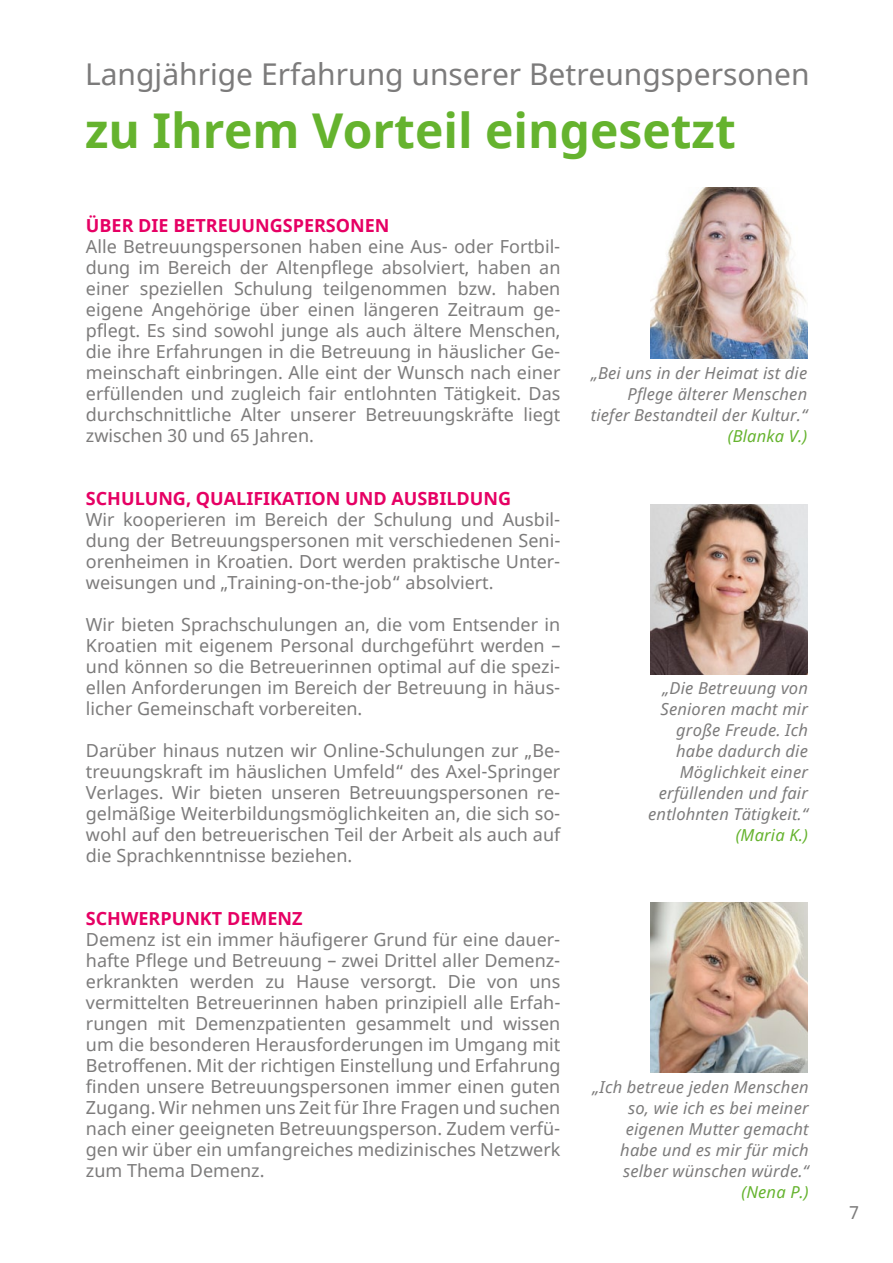
<style>
.page{position:relative;width:893px;height:1263px;background:#fff}
.page>*{position:absolute;margin:0;border:0;box-sizing:border-box;transform-origin:0 0}
.t1{font:700 48px "Noto Sans";color:#65b32e}
.t2{font:30px "Noto Sans";color:#7c7b7b}
.t3{font:18px/21px "Noto Sans";color:#7c7b7b;text-align:justify}
.t4{font:700 18px "Noto Sans";color:#e60064}
.t5{font:italic 16.5px/21px "Noto Sans";letter-spacing:.01em;color:#7c7b7b;text-align:right}
.t6{font:italic 16.5px "Noto Sans";letter-spacing:.01em;color:#65b32e}
</style>
<div class="page">
<img style="left:651px;top:188px;width:157px;height:170px">
<img style="left:651px;top:902px;width:157px;height:170px">
<img style="left:651px;top:504px;width:157px;height:170px">
<h2 class="t2" style="left:85px;top:54px;width:726px">Langjährige Erfahrung unserer Betreungspersonen</h2>
<h1 class="t1" style="left:85px;top:97px;width:652px">ZU IHREM VORTEIL EINGESETZT</h1>
<p class="t4" style="left:86px;top:213px;width:196px">ÜBER DIE BETREUUNGSP</p>
<p class="t4" style="left:304px;top:213px;width:87px">ERSONEN</p>
<p class="t3" style="left:86px;top:237px;width:476px">Alle Betreuungspersonen haben eine Aus- oder Fortbil&shy;dung im Bereich der Altenpflege absolviert, haben an einer speziellen Schulung teilgenommen bzw. haben eigene Angehörige über einen längeren Zeitraum ge&shy;pflegt. Es sind sowohl junge als auch ältere Menschen, die ihre Erfahrungen in die Betreuung in häuslicher Ge&shy;meinschaft einbringen. Alle eint der Wunsch nach einer erfüllenden und zugleich fair entlohnten Tätigkeit. Das durchschnittliche Alter unserer Betreuungskräfte liegt zwischen 30 und 65 Jahren.</p>
<p class="t4" style="left:86px;top:486px;width:424px">SCH ULUNG, QUALIFIKATION UND AUSBILDUNG</p>
<p class="t3" style="left:86px;top:510px;width:476px">Wir kooperieren im Bereich der Schulung und Ausbil&shy;dung der Betreuungspersonen mit verschiedenen Seni&shy;orenheimen in Kroatien. Dort werden praktische Unter&shy;weisungen und „Training-on-the-job“ absolviert.</p>
<p class="t3" style="left:86px;top:615px;width:476px">Wir bieten Sprachschulungen an, die vom Entsender in Kroatien mit eigenem Personal durchgeführt werden – und können so die Betreuerinnen optimal auf die spezi&shy;ellen Anforderungen im Bereich der Betreuung in häus&shy;licher Gemeinschaft vorbereiten.</p>
<p class="t3" style="left:86px;top:741px;width:476px">Darüber hinaus nutzen wir Online-Schulungen zur „Be&shy;treuungskraft im häuslichen Umfeld“ des Axel-Springer Verlages. Wir bieten unseren Betreuungspersonen re&shy;gelmäßige Weiterbildungsmöglichkeiten an, die sich so&shy;wohl auf den betreuerischen Teil der Arbeit als auch auf die Sprachkenntnisse beziehen.</p>
<p class="t4" style="left:86px;top:906px;width:218px">SCHWERPUNKT DEM ENZ</p>
<p class="t3" style="left:86px;top:930px;width:476px">Demenz ist ein immer häufigerer Grund für eine dauer&shy;hafte Pflege und Betreuung – zwei Drittel aller Demenz&shy;erkrankten werden zu Hause versorgt. Die von uns vermittelten Betreuerinnen haben prinzipiell alle Erfah&shy;rungen mit Demenzpatienten gesammelt und wissen um die besonderen Herausforderungen im Umgang mit Betroffenen. Mit der richtigen Einstellung und Erfahrung finden unsere Betreuungspersonen immer einen guten Zugang. Wir nehmen uns Zeit für Ihre Fragen und suchen nach einer geeigneten Betreuungsperson. Zudem verfü&shy;gen wir über ein umfangreiches medizinisches Netzwerk zum Thema Demenz.</p>
<p class="t5" style="left:591px;top:362px;width:218px">„Bei uns in der Heimat ist die<br>Pflege älterer Menschen tiefer Bestandteil der Kultur.“</p>
<p class="t6" style="left:728px;top:424px;width:81px">(Blanka V.)</p>
<p class="t5" style="left:648px;top:677px;width:161px">„Die Betreuung von<br>Senioren macht mir große Freude. Ich habe dadurch die<br>Möglichkeit einer erfüllenden und fair entlohnten Tätigkeit.“</p>
<p class="t6" style="left:736px;top:823px;width:74px">(Maria K.)</p>
<p class="t5" style="left:592px;top:1076px;width:218px">„Ich betreue jeden Menschen so, wie ich es bei meiner eigenen Mutter gemacht habe und es mir für mich selber wünschen würde.“</p>
<p class="t6" style="left:741px;top:1180px;width:69px">(Nena P.)</p>
<p class="t3" style="left:849px;top:1203px;width:11px">7</p>
</div>
